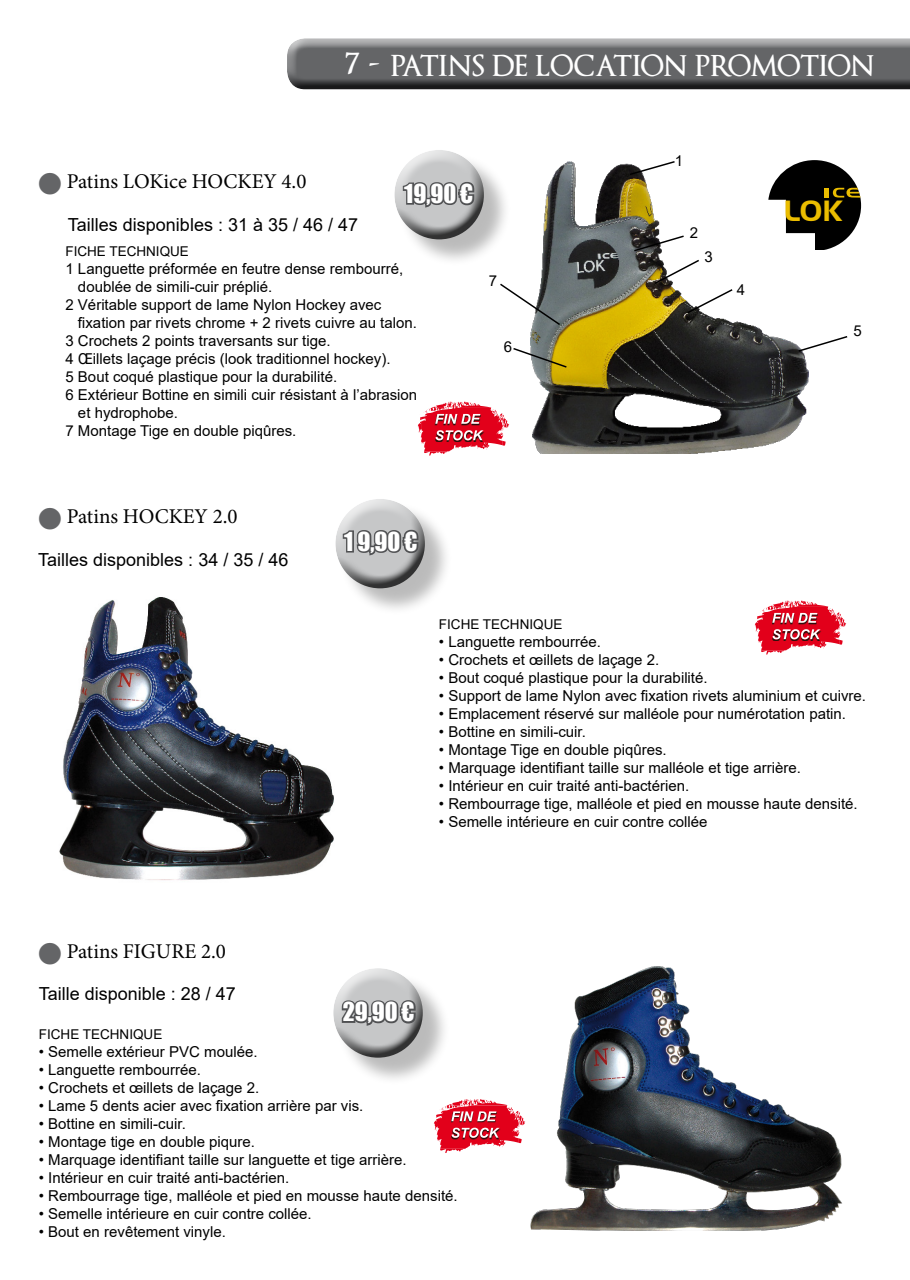
<style>
.page{position:relative;width:910px;height:1280px;background:#fff}
.page>*{position:absolute;margin:0;border:0;box-sizing:border-box;transform-origin:0 0}
.t1{font:30.6px "Handel Gothic";color:#ebbd00}
.t2{font:600 28.5px "Optimus Princeps";letter-spacing:-.02em;color:#fff}
.t3{font:24px "Impact";color:#fff}
.t4{font:21px "Minion Pro";color:#000}
.t5{font:18px "Arial";color:#000}
.t6{font:15px "Arial";color:#000}
.t7{font:13.5px "Arial";color:#000}
.s1{font-size:36px}
.s2{color:#646567}
</style>
<div class="page">
<div style="left:286px;top:36px;width:624px;height:43px;background:#fff;opacity:.75"></div>
<div style="left:286px;top:41px;width:624px;height:49px;background:#000;opacity:.75"></div>
<img style="left:531px;top:161px;width:278px;height:293px">
<svg style="left:513px;top:347px;width:55px;height:22px"></svg>
<svg style="left:797px;top:335px;width:51px;height:18px"></svg>
<svg style="left:628px;top:161px;width:48px;height:15px"></svg>
<svg style="left:632px;top:234px;width:102px;height:81px"></svg>
<svg style="left:500px;top:282px;width:62px;height:45px"></svg>
<svg style="left:768px;top:160px;width:93px;height:90px"></svg>
<img style="left:59px;top:597px;width:275px;height:283px">
<div style="left:339px;top:503px;width:114px;height:113px;background:#000;opacity:.27"></div>
<div style="left:333px;top:497px;width:93px;height:63px;background:#fff;opacity:.75"></div>
<div style="left:333px;top:512px;width:93px;height:78px;background:#000;opacity:.75"></div>
<svg style="left:341px;top:527px;width:80px;height:30px;background:#858687"></svg>
<div style="left:398px;top:154px;width:114px;height:113px;background:#000;opacity:.27"></div>
<div style="left:392px;top:148px;width:93px;height:63px;background:#fff;opacity:.75"></div>
<div style="left:392px;top:163px;width:93px;height:78px;background:#000;opacity:.75"></div>
<svg style="left:401px;top:179px;width:76px;height:30px;background:#848587"></svg>
<svg style="left:755px;top:600px;width:91px;height:54px"></svg>
<img style="left:525px;top:966px;width:317px;height:265px">
<div style="left:337px;top:972px;width:113px;height:113px;background:#000;opacity:.27"></div>
<div style="left:331px;top:966px;width:93px;height:63px;background:#fff;opacity:.75"></div>
<div style="left:331px;top:981px;width:93px;height:78px;background:#000;opacity:.75"></div>
<svg style="left:339px;top:997px;width:79px;height:31px;background:#848586"></svg>
<svg style="left:418px;top:401px;width:91px;height:55px"></svg>
<svg style="left:434px;top:1099px;width:91px;height:54px"></svg>
<h2 class="t2" style="left:345px;top:50px;width:531px"><span class="s1">7 -</span> PATINS DE LOCATION PROMOTION</h2>
<h3 class="t4" style="left:38px;top:167px;width:270px"><span class="s2">●</span> Patins LOKice HOCKEY 4.0</h3>
<p class="t5" style="left:68px;top:213px;width:292px">Tailles disponibles : 31 à 35 / 46 / 47</p>
<h3 class="t3" style="left:404px;top:175px;width:71px">19,90 €</h3>
<p class="t7" style="left:65px;top:242px;width:125px">FICHE TECHNIQUE</p>
<p class="t6" style="left:65px;top:258px;width:339px">1 Languette préformée en feutre dense rembourré,</p>
<p class="t6" style="left:78px;top:276px;width:196px">doublée de simili-cuir préplié.</p>
<p class="t6" style="left:65px;top:294px;width:317px">2 Véritable support de lame Nylon Hockey avec</p>
<p class="t6" style="left:78px;top:312px;width:340px">fixation par rivets chrome + 2 rivets cuivre au talon.</p>
<p class="t6" style="left:65px;top:330px;width:267px">3 Crochets 2 points traversants sur tige.</p>
<p class="t6" style="left:65px;top:348px;width:327px">4 Œillets laçage précis (look traditionnel hockey).</p>
<p class="t6" style="left:65px;top:366px;width:273px">5 Bout coqué plastique pour la durabilité.</p>
<p class="t6" style="left:65px;top:384px;width:353px">6 Extérieur Bottine en simili cuir résistant à l’abrasion</p>
<p class="t6" style="left:78px;top:402px;width:102px">et hydrophobe.</p>
<p class="t6" style="left:65px;top:420px;width:232px">7 Montage Tige en double piqûres.</p>
<p class="t6" style="left:489px;top:271px;width:10px">7</p>
<p class="t6" style="left:504px;top:337px;width:10px">6</p>
<h3 class="t4" style="left:38px;top:502px;width:201px"><span class="s2">●</span> Patins HOCKEY 2.0</h3>
<p class="t5" style="left:38px;top:547px;width:252px">Tailles disponibles : 34 / 35 / 46</p>
<h3 class="t3" style="left:344px;top:523px;width:75px">1 9,90 €</h3>
<p class="t6" style="left:675px;top:151px;width:10px">1</p>
<p class="t6" style="left:690px;top:222px;width:10px">2</p>
<p class="t6" style="left:704px;top:246px;width:10px">3</p>
<p class="t6" style="left:737px;top:279px;width:10px">4</p>
<h1 class="t1" style="left:784px;top:192px;width:61px">LOK</h1>
<p class="t6" style="left:853px;top:320px;width:10px">5</p>
<h3 class="t4" style="left:38px;top:937px;width:189px"><span class="s2">●</span> Patins FIGURE 2.0</h3>
<p class="t5" style="left:39px;top:981px;width:199px">Taille disponible : 28 / 47</p>
<p class="t7" style="left:439px;top:614px;width:125px">FICHE TECHNIQUE</p>
<p class="t6" style="left:439px;top:631px;width:163px">• Languette rembourrée.</p>
<p class="t6" style="left:439px;top:649px;width:222px">• Crochets et œillets de laçage 2.</p>
<p class="t6" style="left:439px;top:667px;width:270px">• Bout coqué plastique pour la durabilité.</p>
<p class="t6" style="left:439px;top:685px;width:429px">• Support de lame Nylon avec fixation rivets aluminium et cuivre.</p>
<p class="t6" style="left:439px;top:703px;width:409px">• Emplacement réservé sur malléole pour numérotation patin.</p>
<p class="t6" style="left:439px;top:721px;width:148px">• Bottine en simili-cuir.</p>
<p class="t6" style="left:439px;top:739px;width:229px">• Montage Tige en double piqûres.</p>
<p class="t6" style="left:439px;top:757px;width:364px">• Marquage identifiant taille sur malléole et tige arrière.</p>
<p class="t6" style="left:439px;top:775px;width:252px">• Intérieur en cuir traité anti-bactérien.</p>
<p class="t6" style="left:439px;top:793px;width:420px">• Rembourrage tige, malléole et pied en mousse haute densité.</p>
<p class="t6" style="left:439px;top:811px;width:270px">• Semelle intérieure en cuir contre collée</p>
<h3 class="t3" style="left:343px;top:993px;width:73px">29,90 €</h3>
<p class="t7" style="left:39px;top:1025px;width:125px">FICHE TECHNIQUE</p>
<p class="t6" style="left:39px;top:1042px;width:220px">• Semelle extérieur PVC moulée.</p>
<p class="t6" style="left:39px;top:1060px;width:163px">• Languette rembourrée.</p>
<p class="t6" style="left:39px;top:1078px;width:222px">• Crochets et œillets de laçage 2.</p>
<p class="t6" style="left:39px;top:1096px;width:326px">• Lame 5 dents acier avec fixation arrière par vis.</p>
<p class="t6" style="left:39px;top:1114px;width:148px">• Bottine en simili-cuir.</p>
<p class="t6" style="left:39px;top:1132px;width:218px">• Montage tige en double piqure.</p>
<p class="t6" style="left:39px;top:1150px;width:369px">• Marquage identifiant taille sur languette et tige arrière.</p>
<p class="t6" style="left:39px;top:1168px;width:252px">• Intérieur en cuir traité anti-bactérien.</p>
<p class="t6" style="left:39px;top:1186px;width:420px">• Rembourrage tige, malléole et pied en mousse haute densité.</p>
<p class="t6" style="left:39px;top:1204px;width:274px">• Semelle intérieure en cuir contre collée.</p>
<p class="t6" style="left:39px;top:1222px;width:189px">• Bout en revêtement vinyle.</p>
</div>
